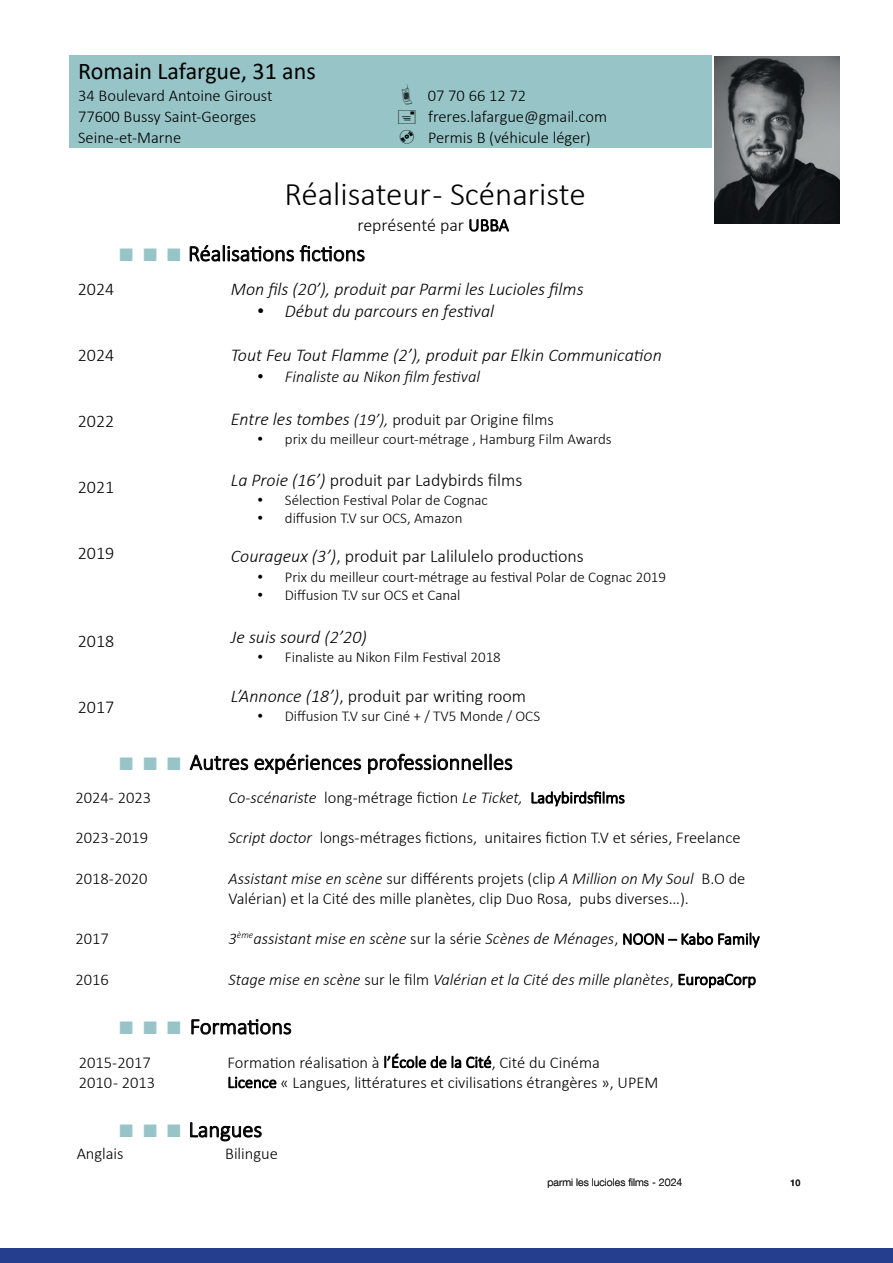
<style>
.page{position:relative;width:893px;height:1263px;background:#fff}
.page>*{position:absolute;margin:0;border:0;box-sizing:border-box;transform-origin:0 0}
.t1{font:300 33px "Calibri";color:#000001}
.t2{font:24px "Calibri";color:#000001}
.t3{font:300 22.5px "Calibri";color:#000001}
.t4{font:300 18px "Calibri";color:#000001}
.t5{font:italic 300 18px "Calibri";color:#000001}
.t6{font:300 16.5px/20.2px "Calibri";color:#000001}
.t7{font:italic 300 16.5px "Calibri";color:#000001}
.t8{font:300 15px "Calibri";color:#000001}
.t9{font:300 10.5px "Helvetica Neue LT Com";letter-spacing:.005em;color:#231f20}
.t10{font:500 9px "Helvetica Neue LT Com";color:#231f20}
.s1{font-family:"Arial";font-weight:400;font-size:27px;color:#97c5c7}
.s2{font-style:italic;font-size:18px}
.s3{font-style:italic}
.s4{font-style:normal}
</style>
<div class="page">
<div style="left:0;top:1248px;width:893px;height:15px;background:#253f8e"></div>
<div style="left:70px;top:55px;width:642px;height:30px;background:#97c5c7"></div>
<div style="left:70px;top:85px;width:318px;height:21px;background:#97c5c7"></div>
<div style="left:388px;top:85px;width:324px;height:21px;background:#97c5c7"></div>
<div style="left:70px;top:106px;width:318px;height:21px;background:#97c5c7"></div>
<div style="left:388px;top:106px;width:324px;height:21px;background:#97c5c7"></div>
<div style="left:70px;top:127px;width:318px;height:21px;background:#97c5c7"></div>
<div style="left:388px;top:127px;width:324px;height:21px;background:#97c5c7"></div>
<img style="left:714px;top:56px;width:126px;height:168px">
<h2 class="t2" style="left:78px;top:62px;width:239px">Romain Lafargue, 31 ans</h2>
<p class="t6" style="left:78px;top:85px;width:196px">34 Boulevard Antoine Giroust</p>
<p class="t6" style="left:428px;top:86px;width:100px">07 70 66 12 72</p>
<p class="t6" style="left:78px;top:106px;width:180px">77600 Bussy Saint-Georges</p>
<p class="t6" style="left:428px;top:107px;width:181px">freres.lafargue@gmail.com</p>
<p class="t6" style="left:78px;top:127px;width:105px">Seine-et-Marne</p>
<p class="t6" style="left:428px;top:128px;width:164px">Permis B (véhicule léger)</p>
<h1 class="t1" style="left:284px;top:178px;width:303px">Réalisateur - Scénariste</h1>
<p class="t4" style="left:357px;top:216px;width:153px">représenté par UBBA</p>
<h3 class="t3" style="left:118px;top:242px;width:248px"><span class="s1">■ ■ ■</span> Réalisations fictions</h3>
<p class="t4" style="left:78px;top:280px;width:38px">2024</p>
<p class="t5" style="left:231px;top:283px;width:354px">Mon fils (20’), produit par Parmi les Lucioles films</p>
<p class="t5" style="left:258px;top:305px;width:238px">• Début du parcours en festival</p>
<p class="t5" style="left:231px;top:349px;width:432px">Tout Feu Tout Flamme (2’), produit par Elkin Communication</p>
<p class="t7" style="left:258px;top:370px;width:224px">• Finaliste au Nikon film festival</p>
<p class="t6" style="left:231px;top:410px;width:325px"><span class="s2">Entre les tombes</span> <span class="s3">(19’),</span> produit par Origine films</p>
<p class="t8" style="left:258px;top:432px;width:355px">• prix du meilleur court-métrage , Hamburg Film Awards</p>
<p class="t4" style="left:231px;top:471px;width:293px"><span class="s3">La Proie (16’)</span> produit par Ladybirds films</p>
<p class="t8" style="left:258px;top:492px;width:231px">• Sélection Festival Polar de Cognac</p>
<p class="t8" style="left:258px;top:511px;width:206px">• diffusion T.V sur OCS, Amazon</p>
<p class="t4" style="left:231px;top:548px;width:354px"><span class="s3">Courageux (3’)</span>, produit par Lalilulelo productions</p>
<p class="t8" style="left:258px;top:569px;width:410px">• Prix du meilleur court-métrage au festival Polar de Cognac 2019</p>
<p class="t8" style="left:258px;top:587px;width:204px">• Diffusion T.V sur OCS et Canal</p>
<p class="t5" style="left:231px;top:631px;width:138px">Je suis sourd (2’20)</p>
<p class="t8" style="left:258px;top:650px;width:245px">• Finaliste au Nikon Film Festival 2018</p>
<p class="t4" style="left:231px;top:687px;width:297px"><span class="s3">L’Annonce (18’)</span>, produit par writing room</p>
<p class="t8" style="left:258px;top:708px;width:284px">• Diffusion T.V sur Ciné + / TV5 Monde / OCS</p>
<h3 class="t3" style="left:118px;top:751px;width:396px"><span class="s1">■ ■ ■</span> Autres expériences professionnelles</h3>
<p class="t6" style="left:76px;top:788px;width:77px">2024- 2023</p>
<p class="t6" style="left:76px;top:828px;width:74px">2023 -2019</p>
<p class="t6" style="left:76px;top:868px;width:73px">2018-2020</p>
<p class="t4" style="left:78px;top:346px;width:38px">2024</p>
<p class="t4" style="left:78px;top:412px;width:38px">2022</p>
<p class="t4" style="left:78px;top:478px;width:38px">2021</p>
<p class="t4" style="left:78px;top:544px;width:38px">2019</p>
<p class="t4" style="left:78px;top:632px;width:38px">2018</p>
<p class="t4" style="left:78px;top:698px;width:38px">2017</p>
<p class="t6" style="left:229px;top:788px;width:398px"><span class="s3">Co-scénariste</span> long-métrage fiction <span class="s3">Le Ticket,</span> Ladybirdsfilms</p>
<p class="t6" style="left:229px;top:828px;width:513px"><span class="s3">Script doctor</span> longs-métrages fictions, unitaires fiction T.V et séries, Freelance</p>
<p class="t6" style="left:229px;top:868px;width:518px"><span class="s3">Assistant mise en scène</span> sur différents projets (clip <span class="s3">A Million on My Soul</span> B.O de<br>Valérian) et la Cité des mille planètes, clip Duo Rosa, pubs diverses…).</p>
<p class="t6" style="left:76px;top:929px;width:35px">2017</p>
<p class="t7" style="left:229px;top:933px;width:533px">3<sup>ème</sup>assistant mise en scène <span class="s4">sur la série</span> Scènes de Ménages<span class="s4">, NOON – Kabo Family</span></p>
<p class="t6" style="left:76px;top:969px;width:35px">2016</p>
<p class="t7" style="left:229px;top:973px;width:529px">Stage mise en scène <span class="s4">sur le film</span> Valérian et la Cité des mille planètes<span class="s4">, EuropaCorp</span></p>
<h3 class="t3" style="left:118px;top:1015px;width:175px"><span class="s1">■ ■ ■</span> Formations</h3>
<p class="t6" style="left:79px;top:1052px;width:73px">2015-2017</p>
<p class="t6" style="left:227px;top:1052px;width:374px">Formation réalisation à l’École de la Cité, Cité du Cinéma</p>
<p class="t6" style="left:79px;top:1072px;width:78px">2010 - 2013</p>
<p class="t6" style="left:227px;top:1072px;width:432px">Licence « Langues, littératures et civilisations étrangères », UPEM</p>
<h3 class="t3" style="left:118px;top:1118px;width:145px"><span class="s1">■ ■ ■</span> Langues</h3>
<p class="t6" style="left:77px;top:1143px;width:48px">Anglais</p>
<p class="t6" style="left:225px;top:1143px;width:54px">Bilingue</p>
<p class="t9" style="left:547px;top:1176px;width:136px">parmi les lucioles films - 2024</p>
<p class="t10" style="left:790px;top:1177px;width:12px">10</p>
</div>
